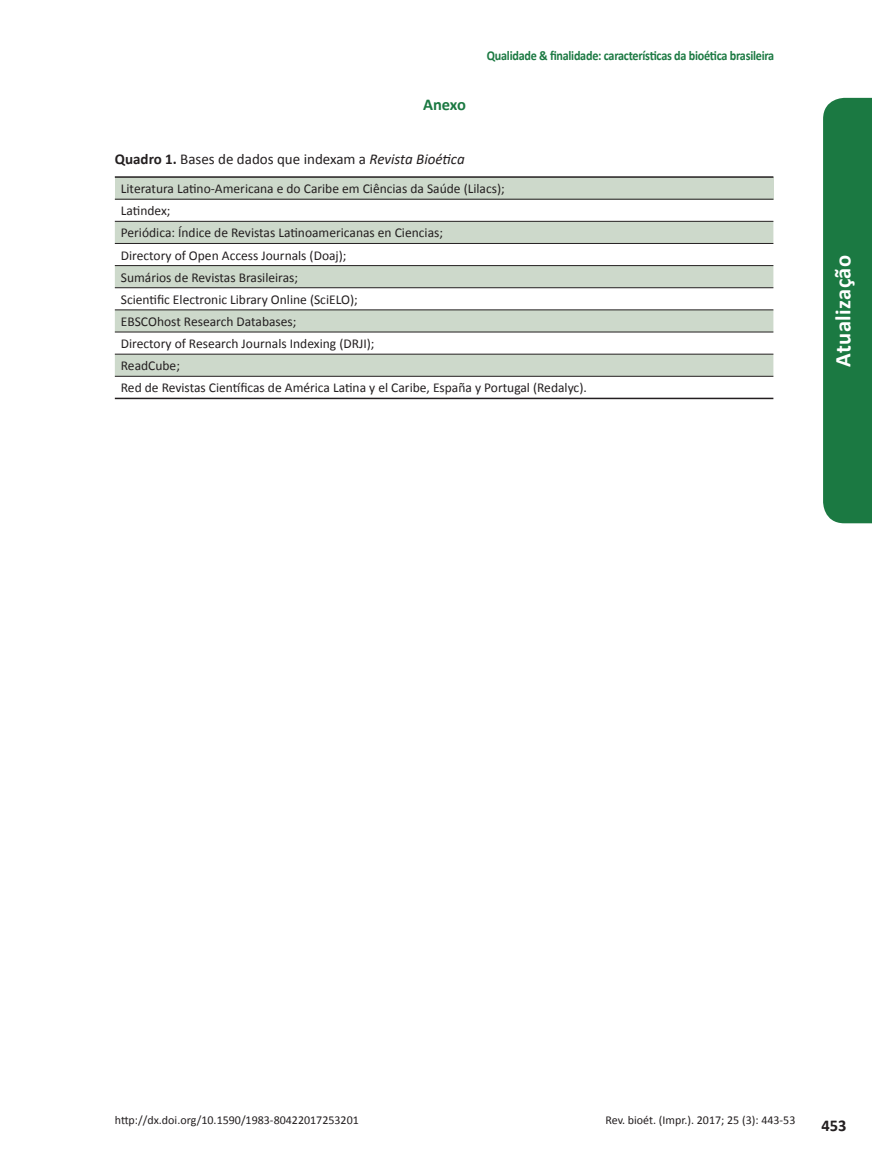
<style>
.page{position:relative;width:872px;height:1170px;background:#fff}
.page>*{position:absolute;margin:0;border:0;box-sizing:border-box;transform-origin:0 0}
.t1{font:700 22.5px "Calibri";letter-spacing:.02em;color:#fff}
.Subtitulo{font:700 16.5px "Calibri";letter-spacing:-.01em;color:#1b7942}
.t2{font:700 16.5px "Calibri";color:#231f20}
.Titulo_Tabela_e_Figu{font:15px "Calibri";color:#231f20}
.tabelas{font:13.5px "Calibri";color:#231f20}
.t3{font:700 13.5px "Calibri";letter-spacing:-.02em;color:#1b7942;scale:.9 1}
.t4{font:12px "Calibri";color:#231f20}
.s1{font-weight:700}
.s2{font-style:italic}
</style>
<div class="page">
<div style="left:115px;top:177px;width:658px;height:22px;background:#cdd9cb"></div>
<svg style="left:115px;top:222px;width:658px;height:154px;fill:#cdd9cb"></svg>
<hr style="left:115px;top:199px;width:658px;height:1px;background:#231f20">
<hr style="left:115px;top:221px;width:658px;height:1px;background:#231f20">
<hr style="left:115px;top:243px;width:658px;height:1px;background:#231f20">
<hr style="left:115px;top:265px;width:658px;height:1px;background:#231f20">
<hr style="left:115px;top:287px;width:658px;height:1px;background:#231f20">
<hr style="left:115px;top:309px;width:658px;height:1px;background:#231f20">
<hr style="left:115px;top:331px;width:658px;height:1px;background:#231f20">
<hr style="left:115px;top:354px;width:658px;height:1px;background:#231f20">
<hr style="left:115px;top:376px;width:658px;height:1px;background:#231f20">
<hr style="left:115px;top:176px;width:658px;height:2px;background:#231f20">
<hr style="left:115px;top:397px;width:658px;height:2px;background:#231f20">
<div style="left:823px;top:98px;width:49px;height:425px;background:#1b7942"></div>
<p class="Subtitulo" style="left:423px;top:93px;width:44px">Anexo</p>
<p class="t3" style="left:487px;top:46px;width:321px">Qualidade &amp; finalidade: características da bioética brasileira</p>
<p class="Titulo_Tabela_e_Figu" style="left:115px;top:149px;width:351px"><span class="s1">Quadro 1.</span> Bases de dados que indexam a <span class="s2">Revista Bioética</span></p>
<p class="tabelas" style="left:121px;top:180px;width:385px">Literatura Latino-Americana e do Caribe em Ciências da Saúde (Lilacs);</p>
<p class="tabelas" style="left:121px;top:202px;width:51px">Latindex;</p>
<p class="tabelas" style="left:121px;top:224px;width:324px">Periódica: Índice de Revistas Latinoamericanas en Ciencias;</p>
<p class="tabelas" style="left:121px;top:246px;width:227px">Directory of Open Access Journals (Doaj);</p>
<p class="tabelas" style="left:121px;top:269px;width:179px">Sumários de Revistas Brasileiras;</p>
<p class="tabelas" style="left:121px;top:291px;width:238px">Scientific Electronic Library Online (SciELO);</p>
<p class="tabelas" style="left:121px;top:313px;width:177px">EBSCOhost Research Databases;</p>
<p class="tabelas" style="left:121px;top:335px;width:255px">Directory of Research Journals Indexing (DRJI);</p>
<p class="tabelas" style="left:121px;top:357px;width:61px">ReadCube;</p>
<p class="tabelas" style="left:121px;top:379px;width:467px">Red de Revistas Científicas de América Latina y el Caribe, España y Portugal (Redalyc).</p>
<h1 class="t1" style="left:827px;top:366px;width:113px;rotate:-90deg">Atualização</h1>
<p class="t4" style="left:115px;top:1112px;width:245px">http://dx.doi.org/10.1590/1983-80422017253201</p>
<p class="t4" style="left:605px;top:1112px;width:191px">Rev. bioét. (Impr.). 2017; 25 (3): 443-53</p>
<p class="t2" style="left:821px;top:1113px;width:27px">453</p>
</div>
